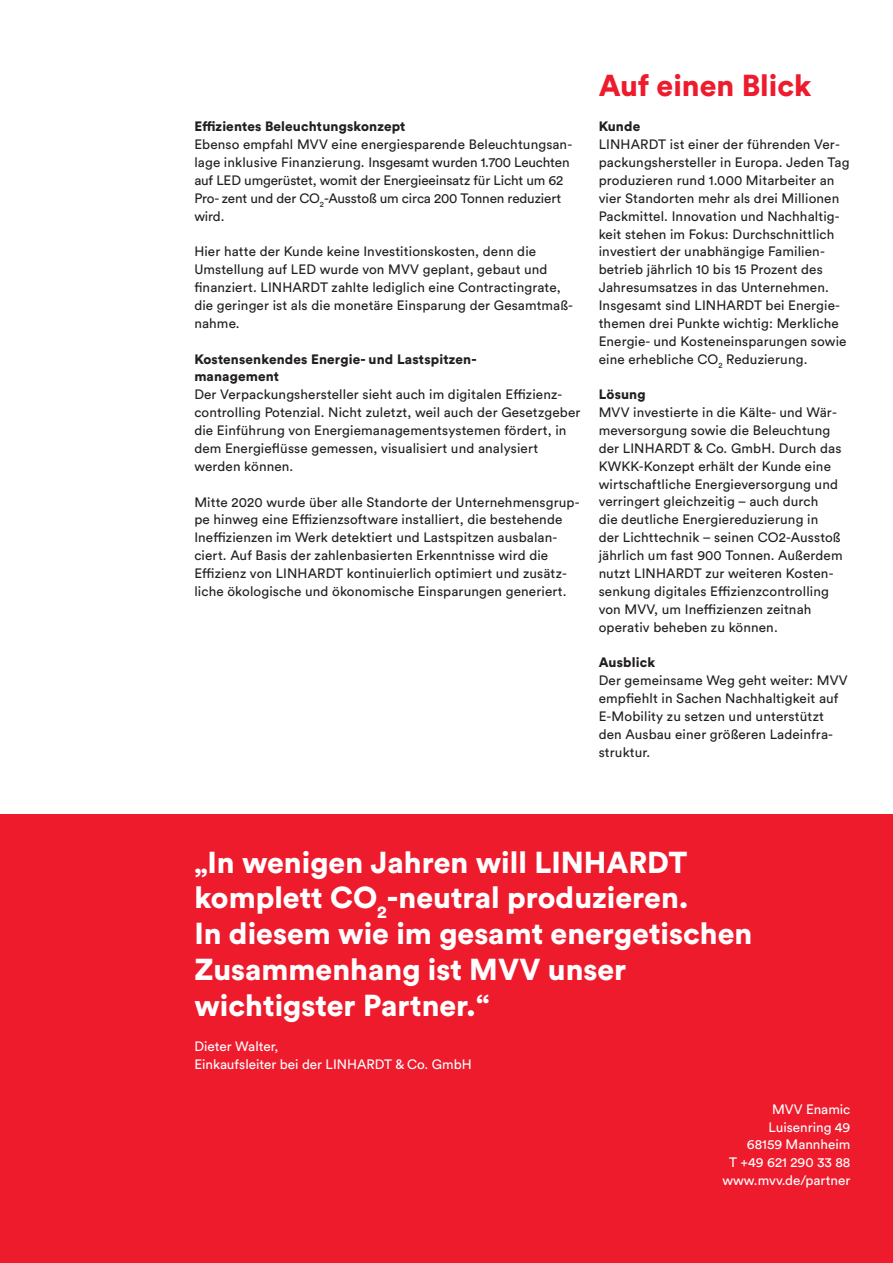
<style>
.page{position:relative;width:893px;height:1263px;background:#fff}
.page>*{position:absolute;margin:0;border:0;box-sizing:border-box;transform-origin:0 0}
.t1{font:900 30px/35.7px "Circular Pro";color:#fff}
.t2{font:900 30px "Circular Pro";color:#ee1b2d}
.t3{font:13.5px/17.9px "Circular Pro";letter-spacing:.01em;color:#231f20}
.t4{font:13.5px/17.9px "Circular Pro";letter-spacing:-.01em;color:#231f20}
.t5{font:13.5px/17.9px "Circular Pro";color:#fff;text-align:right}
.t6{font:900 13.5px/17.9px "Circular Pro";letter-spacing:.01em;color:#231f20}
</style>
<div class="page">
<div style="left:0;top:815px;width:893px;height:448px;background:#ee1b2d"></div>
<p class="t6" style="left:194px;top:117px;width:213px">Effizientes Beleuchtungskonzept</p>
<p class="t4" style="left:194px;top:135px;width:379px">Ebenso empfahl MVV eine energiesparende Beleuchtungsan&shy;lage inklusive Finanzierung. Insgesamt wurden 1.700 Leuchten auf LED umgerüstet, womit der Energieeinsatz für Licht um 62<br>Pro- zent und der CO<sub>2</sub>-Ausstoß um circa 200 Tonnen reduziert wird.</p>
<p class="t3" style="left:194px;top:242px;width:380px">Hier hatte der Kunde keine Investitionskosten, denn die Umstellung auf LED wurde von MVV geplant, gebaut und finanziert. LINHARDT zahlte lediglich eine Contractingrate, die geringer ist als die monetäre Einsparung der Gesamtmaß&shy;nahme.</p>
<p class="t6" style="left:194px;top:349px;width:284px">Kostensenkendes Energie- und Lastspitzen&shy;management</p>
<p class="t3" style="left:194px;top:385px;width:388px">Der Verpackungshersteller sieht auch im digitalen Effizienz&shy;controlling Potenzial. Nicht zuletzt, weil auch der Gesetzgeber die Einführung von Energiemanagementsystemen fördert, in dem Energieflüsse gemessen, visualisiert und analysiert werden können.</p>
<p class="t3" style="left:194px;top:492px;width:387px">Mitte 2020 wurde über alle Standorte der Unternehmensgrup&shy;pe hinweg eine Effizienzsoftware installiert, die bestehende Ineffizienzen im Werk detektiert und Lastspitzen ausbalan&shy;ciert. Auf Basis der zahlenbasierten Erkenntnisse wird die Effizienz von LINHARDT kontinuierlich optimiert und zusätz&shy;liche ökologische und ökonomische Einsparungen generiert.</p>
<h1 class="t2" style="left:599px;top:64px;width:214px">Auf einen Blick</h1>
<p class="t6" style="left:599px;top:117px;width:43px">Kunde</p>
<p class="t3" style="left:599px;top:135px;width:252px">LINHARDT ist einer der führenden Ver&shy;packungshersteller in Europa. Jeden Tag produzieren rund 1.000 Mitarbeiter an vier Standorten mehr als drei Millionen Packmittel. Innovation und Nachhaltig&shy;keit stehen im Fokus: Durchschnittlich investiert der unabhängige Familien&shy;betrieb jährlich 10 bis 15 Prozent des Jahresumsatzes in das Unternehmen.<br>Insgesamt sind LINHARDT bei Energie&shy;themen drei Punkte wichtig: Merkliche Energie- und Kosteneinsparungen sowie eine erhebliche CO<sub>2</sub> Reduzierung.</p>
<p class="t6" style="left:599px;top:385px;width:48px">Lösung</p>
<p class="t3" style="left:599px;top:403px;width:245px">MVV investierte in die Kälte- und Wär&shy;meversorgung sowie die Beleuchtung der LINHARDT &amp; Co. GmbH. Durch das KWKK-Konzept erhält der Kunde eine wirtschaftliche Energieversorgung und verringert gleichzeitig – auch durch<br>die deutliche Energiereduzierung in<br>der Lichttechnik – seinen CO2-Ausstoß jährlich um fast 900 Tonnen. Außerdem nutzt LINHARDT zur weiteren Kosten&shy;senkung digitales Effizienzcontrolling von MVV, um Ineffizienzen zeitnah operativ beheben zu können.</p>
<p class="t6" style="left:599px;top:653px;width:58px">Ausblick</p>
<p class="t3" style="left:599px;top:671px;width:250px">Der gemeinsame Weg geht weiter: MVV empfiehlt in Sachen Nachhaltigkeit auf<br>E-Mobility zu setzen und unterstützt den Ausbau einer größeren Ladeinfra&shy;struktur.</p>
<h1 class="t1" style="left:194px;top:843px;width:560px">„In wenigen Jahren will LINHARDT komplett CO<sub>2</sub>-neutral produzieren.<br>In diesem wie im gesamt energetischen<br>Zusammenhang ist MVV unser wichtigster Partner.“</h1>
<p class="t5" style="left:194px;top:1037px;width:279px;text-align:left">Dieter Walter,<br>Einkaufsleiter bei der LINHARDT &amp; Co. GmbH</p>
<p class="t5" style="left:722px;top:1099px;width:130px">MVV Enamic<br>Luisenring 49<br>68159 Mannheim<br>T +49 621 290 33 88 www.mvv.de/partner</p>
</div>
